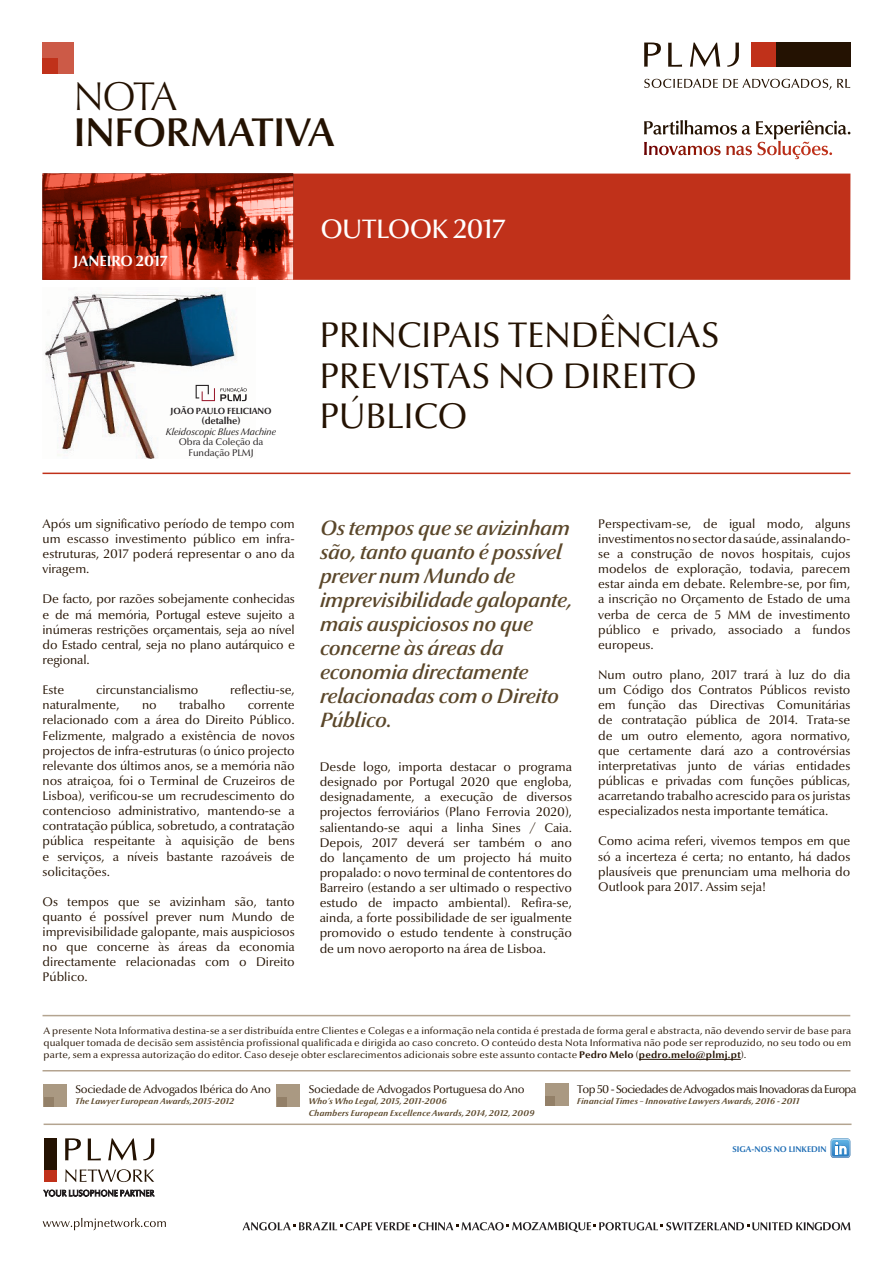
<style>
.page{position:relative;width:893px;height:1263px;background:#fff}
.page>*{position:absolute;margin:0;border:0;box-sizing:border-box;transform-origin:0 0}
.t1{font:600 40.5px "Optima Nova LT";letter-spacing:-.02em;color:#241202}
.t2{font:300 40.5px "Optima Nova LT";color:#241202}
.t3{font:36px/40.5px "Optima Nova LT";letter-spacing:-.005em;color:#241202}
.t4{font:500 27px "Optima Nova LT";letter-spacing:-.025em;color:#fff}
.t5{font:italic 600 21px/24px "Optima Nova LT";letter-spacing:-.01em;color:#5b472a}
.t6{font:700 15px "Optima Nova LT";color:#fff}
.Corpo{font:12.6px/15.1px "Optima Nova LT";color:#241202;text-align:justify}
.t7{font:11.4px "Optima Nova LT";letter-spacing:-.02em;color:#241202}
.t8{font:11.4px "Optima Nova LT";letter-spacing:-.05em;color:#241202}
.t9{font:9.75px/12px "Optima Nova LT";letter-spacing:.01em;color:#241202;text-align:justify;scale:1.04 1}
.t10{font:9.75px/10.5px "Optima Nova LT";letter-spacing:-.01em;color:#231f20;text-align:center}
.t11{font:italic 9.75px "Optima Nova LT";letter-spacing:-.01em;color:#231f20}
.t12{font:700 9.75px "Optima Nova LT";letter-spacing:-.01em;color:#231f20}
.t13{font:700 9px "Optima Nova LT";letter-spacing:-.01em;color:#231f20}
.t14{font:italic 700 8.55px "Optima Nova LT";letter-spacing:.025em;color:#5b472a}
.t15{font:700 8.4px "Optima Nova LT";color:#206eb5}
.s1{font-weight:700}
</style>
<div class="page">
<div style="left:43px;top:174px;width:807px;height:106px;background:#c0311a"></div>
<hr style="left:43px;top:473px;width:807px;height:1px;background:#c0311a">
<div style="left:42px;top:43px;width:32px;height:31px;background:#cc5a47"></div>
<div style="left:42px;top:58px;width:16px;height:16px;background:#c0311a"></div>
<div style="left:775px;top:43px;width:75px;height:24px;background:#241202"></div>
<div style="left:751px;top:43px;width:24px;height:24px;background:#c0311a"></div>
<svg style="left:644px;top:43px;width:95px;height:24px"></svg>
<svg style="left:644px;top:79px;width:187px;height:11px"></svg>
<svg style="left:837px;top:79px;width:13px;height:9px"></svg>
<svg style="left:644px;top:120px;width:206px;height:35px"></svg>
<svg style="left:43px;top:174px;width:250px;height:106px"></svg>
<img style="left:44px;top:288px;width:201px;height:171px">
<hr style="left:639px;top:1059px;width:102px;height:1px;background:#241202">
<svg style="left:43px;top:1218px;width:123px;height:12px"></svg>
<svg style="left:831px;top:1138px;width:19px;height:20px"></svg>
<hr style="left:43px;top:1015px;width:807px;height:1px;background:#b4a490">
<hr style="left:43px;top:1070px;width:807px;height:1px;background:#b4a490">
<svg style="left:243px;top:1222px;width:607px;height:10px"></svg>
<hr style="left:44px;top:1123px;width:807px;height:2px;background:#b4a490">
<div style="left:277px;top:1084px;width:23px;height:22px;background:#aa9982"></div>
<div style="left:277px;top:1097px;width:10px;height:9px;background:#938068"></div>
<div style="left:44px;top:1084px;width:23px;height:22px;background:#aa9982"></div>
<div style="left:44px;top:1097px;width:9px;height:9px;background:#938068"></div>
<div style="left:545px;top:1083px;width:23px;height:23px;background:#aa9982"></div>
<div style="left:545px;top:1096px;width:10px;height:10px;background:#938068"></div>
<svg style="left:196px;top:385px;width:51px;height:16px"></svg>
<svg style="left:44px;top:1189px;width:110px;height:7px"></svg>
<div style="left:44px;top:1169px;width:12px;height:13px;background:#c0311a"></div>
<div style="left:44px;top:1138px;width:12px;height:31px;background:#241202"></div>
<svg style="left:65px;top:1138px;width:89px;height:22px"></svg>
<svg style="left:65px;top:1169px;width:89px;height:13px"></svg>
<p class="t2" style="left:74px;top:73px;width:105px">NOTA</p>
<p class="t1" style="left:74px;top:108px;width:263px">INFORMATIVA</p>
<p class="t6" style="left:74px;top:252px;width:96px">JANEIRO 2017</p>
<p class="t13" style="left:171px;top:406px;width:103px">JOÃO PAULO FELICIANO</p>
<p class="t12" style="left:202px;top:415px;width:40px">(detalhe)</p>
<p class="t11" style="left:166px;top:426px;width:112px">Kleidoscopic Blues Machine</p>
<p class="t10" style="left:179px;top:437px;width:86px">Obra da Coleção da<br>Fundação PLMJ</p>
<p class="t4" style="left:320px;top:213px;width:187px">OUTLOOK 2017</p>
<p class="t3" style="left:319px;top:315px;width:401px">PRINCIPAIS TENDÊNCIAS<br>PREVISTAS NO DIREITO<br>PÚBLICO</p>
<p class="Corpo" style="left:43px;top:516px;width:254px">Após um significativo período de tempo com um escasso investimento público em infra&shy;estruturas, 2017 poderá representar o ano da viragem.</p>
<p class="Corpo" style="left:43px;top:592px;width:254px">De facto, por razões sobejamente conhecidas e de má memória, Portugal esteve sujeito a inúmeras restrições orçamentais, seja ao nível do Estado central, seja no plano autárquico e regional.</p>
<p class="Corpo" style="left:43px;top:682px;width:23px">Este</p>
<p class="Corpo" style="left:96px;top:682px;width:104px">circunstancialismo</p>
<p class="Corpo" style="left:230px;top:682px;width:66px">reflectiu-se,</p>
<p class="Corpo" style="left:43px;top:698px;width:79px">naturalmente,</p>
<p class="Corpo" style="left:142px;top:698px;width:16px">no</p>
<p class="Corpo" style="left:179px;top:698px;width:48px">trabalho</p>
<p class="Corpo" style="left:43px;top:698px;width:254px;text-indent:205px">corrente relacionado com a área do Direito Público.<br>Felizmente, malgrado a existência de novos projectos de infra-estruturas (o único projecto relevante dos últimos anos, se a memória não nos atraiçoa, foi o Terminal de Cruzeiros de Lisboa), verificou-se um recrudescimento do contencioso administrativo, mantendo-se a contratação pública, sobretudo, a contratação pública respeitante à aquisição de bens e serviços, a níveis bastante razoáveis de solicitações.</p>
<p class="Corpo" style="left:43px;top:894px;width:254px">Os tempos que se avizinham são, tanto quanto é possível prever num Mundo de imprevisibilidade galopante, mais auspiciosos no que concerne às áreas da economia directamente relacionadas com o Direito Público.</p>
<p class="t5" style="left:320px;top:516px;width:254px">Os tempos que se avizinham são, tanto quanto é possível prever num Mundo de imprevisibilidade galopante, mais auspiciosos no que concerne às áreas da economia directamente relacionadas com o Direito<br>Público.</p>
<p class="Corpo" style="left:598px;top:516px;width:254px">Perspectivam-se, de igual modo, alguns investimentos no sector da saúde, assinalando&shy;se a construção de novos hospitais, cujos modelos de exploração, todavia, parecem estar ainda em debate. Relembre-se, por fim, a inscrição no Orçamento de Estado de uma verba de cerca de 5 MM de investimento público e privado, associado a fundos europeus.</p>
<p class="Corpo" style="left:598px;top:667px;width:254px">Num outro plano, 2017 trará à luz do dia um Código dos Contratos Públicos revisto em função das Directivas Comunitárias de contratação pública de 2014. Trata-se de um outro elemento, agora normativo, que certamente dará azo a controvérsias interpretativas junto de várias entidades públicas e privadas com funções públicas, acarretando trabalho acrescido para os juristas especializados nesta importante temática.</p>
<p class="Corpo" style="left:598px;top:834px;width:254px">Como acima referi, vivemos tempos em que só a incerteza é certa; no entanto, há dados plausíveis que prenunciam uma melhoria do Outlook para 2017. Assim seja!</p>
<p class="Corpo" style="left:320px;top:759px;width:254px">Desde logo, importa destacar o programa designado por Portugal 2020 que engloba, designadamente, a execução de diversos projectos ferroviários (Plano Ferrovia 2020), salientando-se aqui a linha Sines / Caia.<br>Depois, 2017 deverá ser também o ano do lançamento de um projecto há muito propalado: o novo terminal de contentores do Barreiro (estando a ser ultimado o respectivo estudo de impacto ambiental). Refira-se, ainda, a forte possibilidade de ser igualmente promovido o estudo tendente à construção de um novo aeroporto na área de Lisboa.</p>
<p class="t9" style="left:44px;top:1025px;width:778px">A presente Nota Informativa destina-se a ser distribuída entre Clientes e Colegas e a informação nela contida é prestada de forma geral e abstracta, não devendo servir de base para qualquer tomada de decisão sem assistência profissional qualificada e dirigida ao caso concreto. O conteúdo desta Nota Informativa não pode ser reproduzido, no seu todo ou em parte, sem a expressa autorização do editor. Caso deseje obter esclarecimentos adicionais sobre este assunto contacte <span class="s1">Pedro Melo</span> (<span class="s1">pedro.melo@plmj.pt</span>).</p>
<p class="t7" style="left:76px;top:1082px;width:197px">Sociedade de Advogados Ibérica do Ano</p>
<p class="t14" style="left:76px;top:1096px;width:160px">The Lawyer European Awards,2015-2012</p>
<p class="t7" style="left:309px;top:1082px;width:217px">Sociedade de Advogados Portuguesa do Ano</p>
<p class="t14" style="left:309px;top:1096px;width:140px">Who’s Who Legal, 2015, 2011-2006</p>
<p class="t14" style="left:309px;top:1108px;width:227px">Chambers European Excellence Awards, 2014, 2012, 2009</p>
<p class="t8" style="left:577px;top:1082px;width:281px">Top 50 - Sociedades de Advogados mais Inovadoras da Europa</p>
<p class="t14" style="left:577px;top:1096px;width:224px">Financial Times – Innovative Lawyers Awards, 2016 - 2011</p>
<p class="t15" style="left:732px;top:1144px;width:96px">SIGA-NOS NO LINKEDIN</p>
</div>
